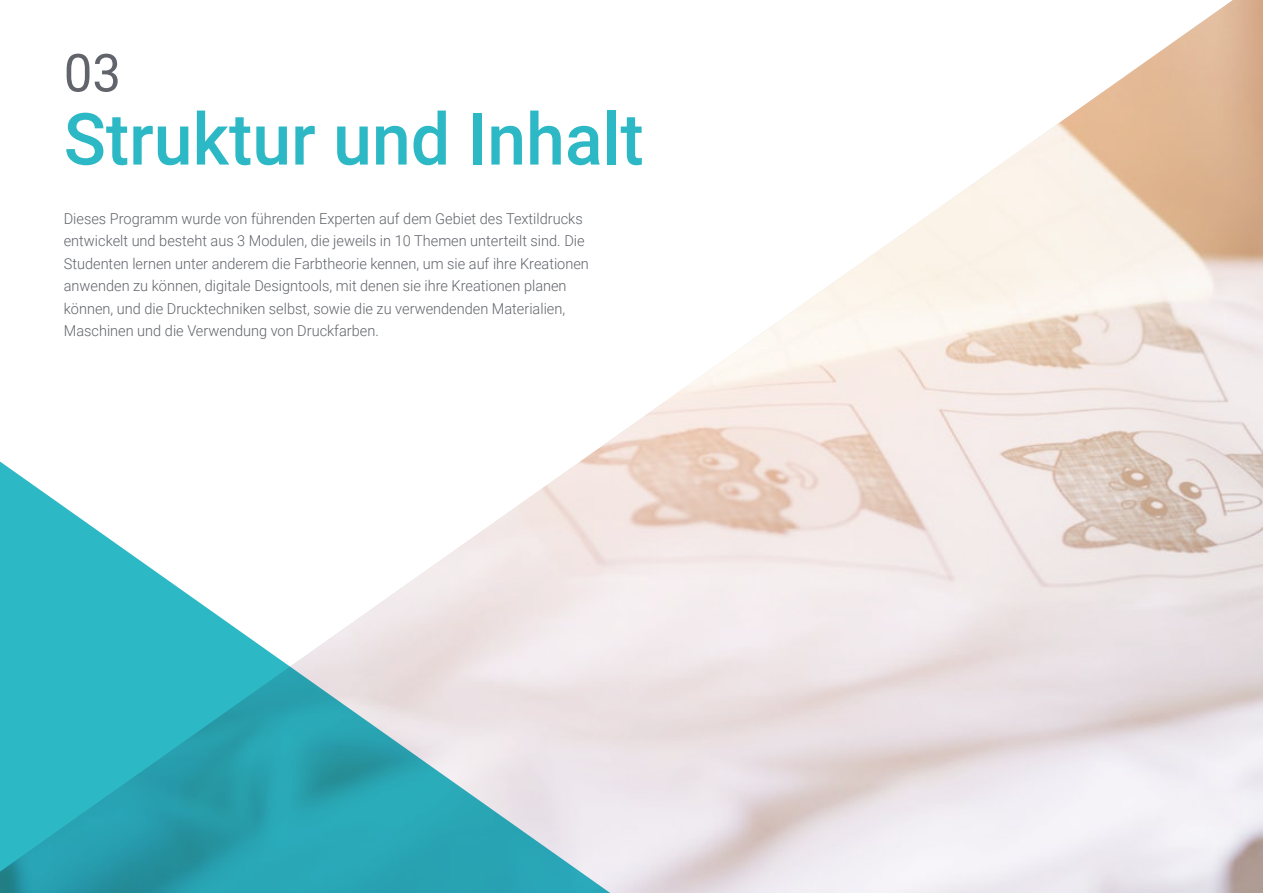
<style>
.page{position:relative;width:1263px;height:893px;background:#fff}
.page>*{position:absolute;margin:0;border:0;box-sizing:border-box;transform-origin:0 0}
.t1{font:500 72px "Roboto";color:#2db8c5}
.t2{font:52.5px "Roboto";color:#61646a}
.t3{font:300 15px/22.5px "Roboto";color:#61646a}
</style>
<div class="page">
<img style="left:602px;top:0;width:661px;height:893px">
<svg style="left:0;top:446px;width:640px;height:447px"></svg>
<h2 class="t2" style="left:64px;top:36px;width:59px">03</h2>
<h1 class="t1" style="left:64px;top:89px;width:581px">Struktur und Inhalt</h1>
<p class="t3" style="left:64px;top:207px;width:527px">Dieses Programm wurde von führenden Experten auf dem Gebiet des Textildrucks entwickelt und besteht aus 3 Modulen, die jeweils in 10 Themen unterteilt sind. Die Studenten lernen unter anderem die Farbtheorie kennen, um sie auf ihre Kreationen anwenden zu können, digitale Designtools, mit denen sie ihre Kreationen planen können, und die Drucktechniken selbst, sowie die zu verwendenden Materialien, Maschinen und die Verwendung von Druckfarben.</p>
</div>
